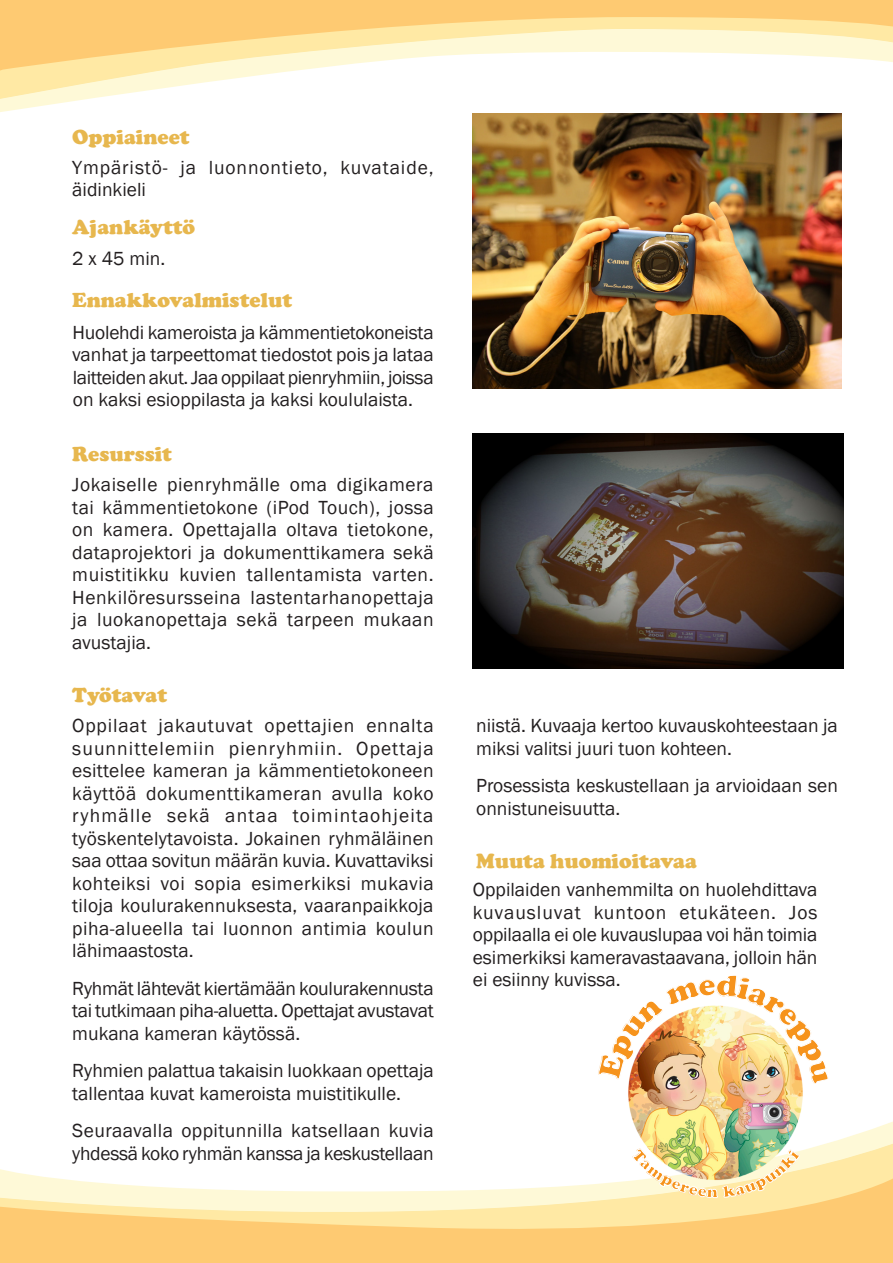
<style>
.page{position:relative;width:893px;height:1263px;background:#fff}
.page>*{position:absolute;margin:0;border:0;box-sizing:border-box;transform-origin:0 0}
.valiotsikko1{font:900 21px "Cooper";color:#e7b74e}
.leipateksti{font:19.5px/22.5px "Franklin Gothic";color:#231f20;text-align:justify}
.leipateksti-2{font:19.5px/22.5px "Franklin Gothic";letter-spacing:.045em;color:#231f20}
</style>
<div class="page">
<svg style="left:0;top:101px;width:473px;height:13px"></svg>
<svg style="left:0;top:80px;width:221px;height:21px"></svg>
<svg style="left:0;top:0;width:893px;height:80px"></svg>
<svg style="left:0;top:1155px;width:893px;height:108px"></svg>
<img style="left:552px;top:1084px;width:334px;height:125px">
<img style="left:473px;top:113px;width:369px;height:275px">
<img style="left:473px;top:433px;width:370px;height:235px">
<img style="left:628px;top:1005px;width:175px;height:79px">
<img style="left:631px;top:1148px;width:169px;height:50px">
<p class="valiotsikko1" style="left:72px;top:125px;width:119px">Oppiaineet</p>
<p class="leipateksti-2" style="left:72px;top:156px;width:363px">Ympäristö- ja luonnontieto, kuvataide, äidinkieli</p>
<p class="valiotsikko1" style="left:72px;top:214px;width:124px">Ajankäyttö</p>
<p class="leipateksti" style="left:72px;top:248px;width:94px">2 x 45 min.</p>
<p class="valiotsikko1" style="left:72px;top:287px;width:221px">Ennakkovalmistelut</p>
<p class="leipateksti" style="left:72px;top:322px;width:363px">Huolehdi kameroista ja kämmentietokoneista vanhat ja tarpeettomat tiedostot pois ja lataa laitteiden akut. Jaa oppilaat pienryhmiin, joissa on kaksi esioppilasta ja kaksi koululaista.</p>
<p class="valiotsikko1" style="left:72px;top:441px;width:101px">Resurssit</p>
<p class="leipateksti" style="left:72px;top:474px;width:363px">Jokaiselle pienryhmälle oma digikamera tai kämmentietokone (iPod Touch), jossa on kamera. Opettajalla oltava tietokone, dataprojektori ja dokumenttikamera sekä muistitikku kuvien tallentamista varten.<br>Henkilöresursseina lastentarhanopettaja ja luokanopettaja sekä tarpeen mukaan avustajia.</p>
<p class="valiotsikko1" style="left:72px;top:683px;width:96px">Työtavat</p>
<p class="leipateksti" style="left:72px;top:715px;width:363px">Oppilaat jakautuvat opettajien ennalta suunnittelemiin pienryhmiin. Opettaja esittelee kameran ja kämmentietokoneen käyttöä dokumenttikameran avulla koko ryhmälle sekä antaa toimintaohjeita työskentelytavoista. Jokainen ryhmäläinen saa ottaa sovitun määrän kuvia. Kuvattaviksi kohteiksi voi sopia esimerkiksi mukavia tiloja koulurakennuksesta, vaaranpaikkoja piha-alueella tai luonnon antimia koulun lähimaastosta.</p>
<p class="leipateksti" style="left:72px;top:977px;width:363px">Ryhmät lähtevät kiertämään koulurakennusta tai tutkimaan piha-aluetta. Opettajat avustavat mukana kameran käytössä.</p>
<p class="leipateksti" style="left:72px;top:1060px;width:363px">Ryhmien palattua takaisin luokkaan opettaja tallentaa kuvat kameroista muistitikulle.</p>
<p class="leipateksti" style="left:72px;top:1120px;width:363px">Seuraavalla oppitunnilla katsellaan kuvia yhdessä koko ryhmän kanssa ja keskustellaan</p>
<p class="leipateksti" style="left:476px;top:715px;width:363px">niistä. Kuvaaja kertoo kuvauskohteestaan ja miksi valitsi juuri tuon kohteen.</p>
<p class="leipateksti" style="left:476px;top:775px;width:363px">Prosessista keskustellaan ja arvioidaan sen onnistuneisuutta.</p>
<p class="valiotsikko1" style="left:476px;top:848px;width:222px">Muuta huomioitavaa</p>
<p class="leipateksti" style="left:473px;top:879px;width:346px">Oppilaiden vanhemmilta on huolehdittava kuvausluvat kuntoon etukäteen. Jos oppilaalla ei ole kuvauslupaa voi hän toimia esimerkiksi kameravastaavana, jolloin hän ei esiinny kuvissa.</p>
</div>
